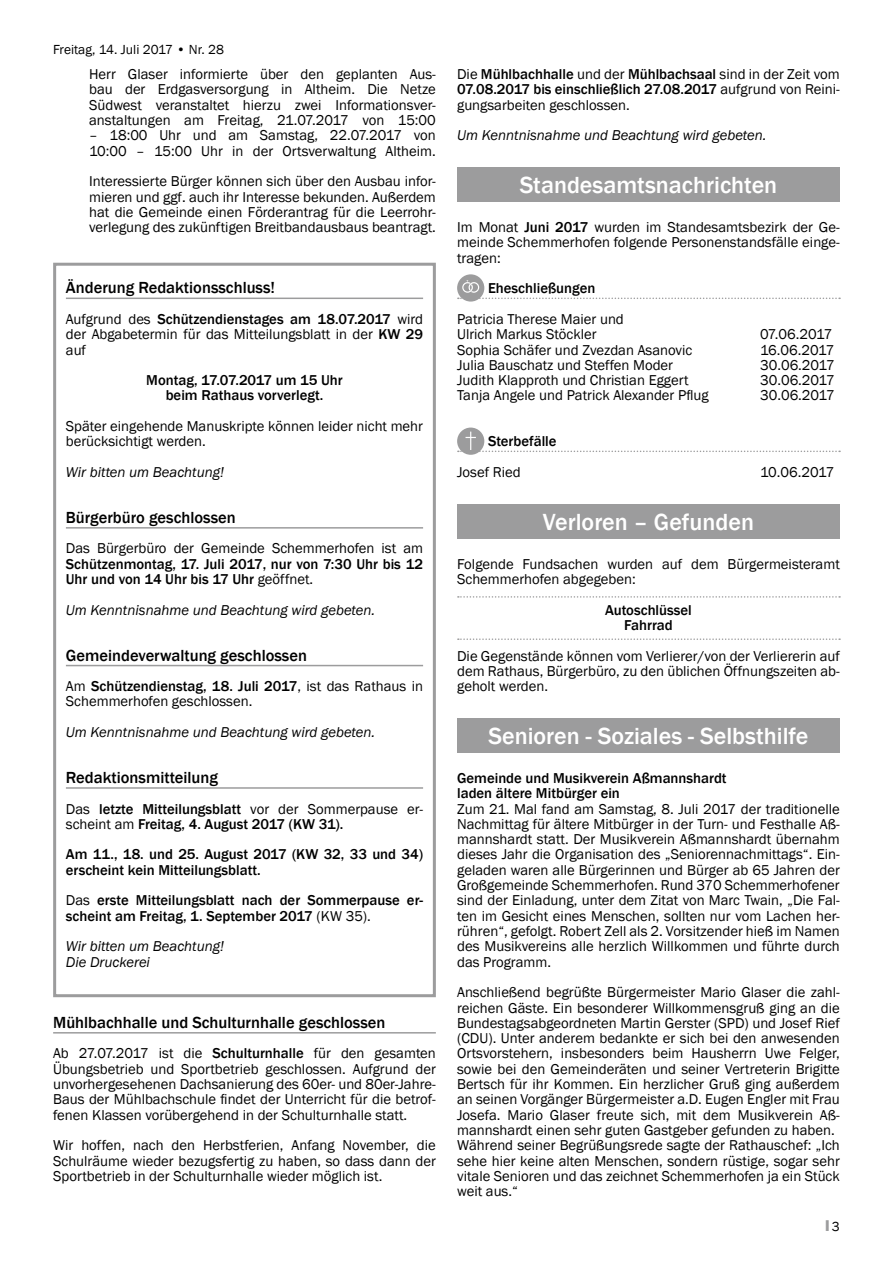
<style>
.page{position:relative;width:893px;height:1263px;background:#fff}
.page>*{position:absolute;margin:0;border:0;box-sizing:border-box;transform-origin:0 0}
.t1{font:500 24px "Franklin Gothic";color:#fff}
.t2{font:500 16.5px "Franklin Gothic";color:#000}
.t3{font:14.7px/15.3px "Franklin Gothic";color:#000;text-align:justify}
.t4{font:500 14.7px/15.3px "Franklin Gothic";color:#000}
.t5{font:italic 14.7px/15.3px "Franklin Gothic";color:#000}
.t6{font:13.5px "Franklin Gothic";color:#000}
.t7{font:13.5px "Impact";color:#9c9c9d}
.s1{font-weight:500}
.s2{font-weight:400}
.s3{font-family:"Franklin Gothic";color:#000}
</style>
<div class="page">
<hr style="left:66px;top:298px;width:357px;height:1px;background:#9c9c9d">
<hr style="left:66px;top:527px;width:357px;height:2px;background:#9c9c9d">
<hr style="left:66px;top:665px;width:357px;height:1px;background:#9c9c9d">
<hr style="left:66px;top:787px;width:357px;height:2px;background:#9c9c9d">
<hr style="left:53px;top:1032px;width:383px;height:1px;background:#9c9c9d">
<svg style="left:458px;top:596px;width:382px;height:2px"></svg>
<svg style="left:458px;top:638px;width:382px;height:2px"></svg>
<div style="left:457px;top:167px;width:383px;height:34px;background:#9c9c9d"></div>
<div style="left:457px;top:274px;width:27px;height:28px;background:#9c9c9d;border-radius:50%"></div>
<svg style="left:458px;top:280px;width:382px;height:19px"></svg>
<div style="left:457px;top:428px;width:27px;height:27px;background:#9c9c9d;border-radius:50%"></div>
<svg style="left:458px;top:432px;width:382px;height:20px"></svg>
<div style="left:457px;top:504px;width:383px;height:34px;background:#9c9c9d"></div>
<div style="left:457px;top:718px;width:383px;height:34px;background:#9c9c9d"></div>
<div style="left:53px;top:263px;width:383px;height:734px;border:3px solid #9c9c9d"></div>
<p class="t6" style="left:53px;top:41px;width:172px">Freitag, 14. Juli 2017 • Nr. 28</p>
<p class="t3" style="left:89px;top:67px;width:348px">Herr Glaser informierte über den geplanten Aus&shy;bau der Erdgasversorgung in Altheim. Die Netze Südwest veranstaltet hierzu zwei Informationsver&shy;anstaltungen am Freitag, 21.07.2017 von 15:00</p>
<p class="t3" style="left:89px;top:128px;width:348px">– 18:00 Uhr und am Samstag, 22.07.2017 von<br>10:00 – 15:00 Uhr in der Ortsverwaltung Altheim.</p>
<p class="t3" style="left:89px;top:174px;width:348px">Interessierte Bürger können sich über den Ausbau infor&shy;mieren und ggf. auch ihr Interesse bekunden. Außerdem hat die Gemeinde einen Förderantrag für die Leerrohr&shy;verlegung des zukünftigen Breitbandausbaus beantragt.</p>
<p class="t2" style="left:66px;top:278px;width:211px">Änderung Redaktionsschluss!</p>
<p class="t3" style="left:66px;top:312px;width:359px">Aufgrund des <span class="s1">Schützendienstages am 18.07.2017</span> wird der Abgabetermin für das Mitteilungsblatt in der <span class="s1">KW 29 </span>auf</p>
<p class="t4" style="left:146px;top:373px;width:198px;text-align:center">Montag, 17.07.2017 um 15 Uhr beim Rathaus vorverlegt.</p>
<p class="t3" style="left:66px;top:419px;width:359px">Später eingehende Manuskripte können leider nicht mehr berücksichtigt werden.</p>
<p class="t5" style="left:66px;top:465px;width:160px">Wir bitten um Beachtung!</p>
<p class="t2" style="left:66px;top:507px;width:171px">Bürgerbüro geschlossen</p>
<p class="t3" style="left:66px;top:541px;width:359px">Das Bürgerbüro der Gemeinde Schemmerhofen ist am</p>
<p class="t4" style="left:66px;top:556px;width:359px">Schützenmontag, 17. Juli 2017, nur von 7:30 Uhr bis 12<br>Uhr und von 14 Uhr bis 17 Uhr <span class="s2">geöffnet.</span></p>
<p class="t5" style="left:66px;top:602px;width:311px">Um Kenntnisnahme und Beachtung wird gebeten.</p>
<p class="t2" style="left:66px;top:645px;width:243px">Gemeindeverwaltung geschlossen</p>
<p class="t3" style="left:66px;top:679px;width:359px">Am <span class="s1">Schützendienstag, 18. Juli 2017</span>, ist das Rathaus in<br>Schemmerhofen geschlossen.</p>
<p class="t5" style="left:66px;top:725px;width:311px">Um Kenntnisnahme und Beachtung wird gebeten.</p>
<p class="t2" style="left:66px;top:767px;width:154px">Redaktionsmitteilung</p>
<p class="t4" style="left:66px;top:801px;width:359px"><span class="s2">Das</span> letzte Mitteilungsblatt <span class="s2">vor der Sommerpause er&shy;scheint am</span> Freitag, 4. August 2017 (KW 31).</p>
<p class="t4" style="left:66px;top:847px;width:359px">Am 11., 18. und 25. August 2017 (KW 32, 33 und 34) erscheint kein Mitteilungsblatt.</p>
<p class="t4" style="left:66px;top:893px;width:359px"><span class="s2">Das</span> erste Mitteilungsblatt nach der Sommerpause er&shy;scheint am Freitag, 1. September 2017 <span class="s2">(KW 35).</span></p>
<p class="t5" style="left:66px;top:939px;width:160px">Wir bitten um Beachtung!<br>Die Druckerei</p>
<p class="t2" style="left:53px;top:1012px;width:334px">Mühlbachhalle und Schulturnhalle geschlossen</p>
<p class="t3" style="left:53px;top:1046px;width:384px">Ab 27.07.2017 ist die <span class="s1">Schulturnhalle</span> für den gesamten Übungsbetrieb und Sportbetrieb geschlossen. Aufgrund der unvorhergesehenen Dachsanierung des 60er- und 80er-Jahre-Baus der Mühlbachschule findet der Unterricht für die betrof&shy;fenen Klassen vorübergehend in der Schulturnhalle statt.</p>
<p class="t3" style="left:53px;top:1138px;width:384px">Wir hoffen, nach den Herbstferien, Anfang November, die Schulräume wieder bezugsfertig zu haben, so dass dann der Sportbetrieb in der Schulturnhalle wieder möglich ist.</p>
<p class="t3" style="left:457px;top:67px;width:384px">Die <span class="s1">Mühlbachhalle</span> und der <span class="s1">Mühlbachsaal</span> sind in der Zeit vom <span class="s1">07.08.2017 bis einschließlich 27.08.2017</span> aufgrund von Reini&shy;gungsarbeiten geschlossen.</p>
<p class="t5" style="left:457px;top:128px;width:311px">Um Kenntnisnahme und Beachtung wird gebeten.</p>
<h1 class="t1" style="left:520px;top:170px;width:259px">Standesamtsnachrichten</h1>
<p class="t3" style="left:457px;top:220px;width:384px">Im Monat <span class="s1">Juni 2017</span> wurden im Standesamtsbezirk der Ge&shy;meinde Schemmerhofen folgende Personenstandsfälle einge&shy;tragen:</p>
<p class="t4" style="left:488px;top:281px;width:109px">Eheschließungen</p>
<p class="t3" style="left:457px;top:312px;width:168px">Patricia Therese Maier und<br>Ulrich Markus Stöckler</p>
<p class="t3" style="left:760px;top:327px;width:74px">07.06.2017</p>
<p class="t3" style="left:457px;top:342px;width:237px">Sophia Schäfer und Zvezdan Asanovic</p>
<p class="t3" style="left:760px;top:342px;width:76px">16.06.2017</p>
<p class="t3" style="left:457px;top:358px;width:217px">Julia Bauschatz und Steffen Moder</p>
<p class="t3" style="left:760px;top:358px;width:76px">30.06.2017</p>
<p class="t3" style="left:457px;top:373px;width:233px">Judith Klapproth und Christian Eggert</p>
<p class="t3" style="left:760px;top:373px;width:76px">30.06.2017</p>
<p class="t3" style="left:457px;top:388px;width:253px">Tanja Angele und Patrick Alexander Pflug</p>
<p class="t3" style="left:760px;top:388px;width:76px">30.06.2017</p>
<p class="t4" style="left:488px;top:434px;width:70px">Sterbefälle</p>
<p class="t3" style="left:457px;top:465px;width:65px">Josef Ried</p>
<p class="t3" style="left:760px;top:465px;width:76px">10.06.2017</p>
<h1 class="t1" style="left:543px;top:507px;width:213px">Verloren – Gefunden</h1>
<p class="t3" style="left:457px;top:556px;width:384px">Folgende Fundsachen wurden auf dem Bürgermeisteramt<br>Schemmerhofen abgegeben:</p>
<p class="t4" style="left:605px;top:602px;width:88px;text-align:center">Autoschlüssel<br>Fahrrad</p>
<p class="t3" style="left:457px;top:648px;width:384px">Die Gegenstände können vom Verlierer/von der Verliererin auf dem Rathaus, Bürgerbüro, zu den üblichen Öffnungszeiten ab&shy;geholt werden.</p>
<h1 class="t1" style="left:488px;top:721px;width:322px">Senioren - Soziales - Selbsthilfe</h1>
<p class="t4" style="left:457px;top:770px;width:271px">Gemeinde und Musikverein Aßmannshardt laden ältere Mitbürger ein</p>
<p class="t3" style="left:457px;top:801px;width:384px">Zum 21. Mal fand am Samstag, 8. Juli 2017 der traditionelle Nachmittag für ältere Mitbürger in der Turn- und Festhalle Aß&shy;mannshardt statt. Der Musikverein Aßmannshardt übernahm dieses Jahr die Organisation des „Seniorennachmittags“. Ein&shy;geladen waren alle Bürgerinnen und Bürger ab 65 Jahren der Großgemeinde Schemmerhofen. Rund 370 Schemmerhofener sind der Einladung, unter dem Zitat von Marc Twain, „Die Fal&shy;ten im Gesicht eines Menschen, sollten nur vom Lachen her&shy;rühren“, gefolgt. Robert Zell als 2. Vorsitzender hieß im Namen des Musikvereins alle herzlich Willkommen und führte durch das Programm.</p>
<p class="t3" style="left:457px;top:985px;width:384px;text-align:left">Anschließend begrüßte Bürgermeister Mario Glaser die zahl&shy;reichen Gäste. Ein besonderer Willkommensgruß ging an die Bundestagsabgeordneten Martin Gerster (SPD) und Josef Rief (CDU). Unter anderem bedankte er sich bei den anwesenden Ortsvorstehern, insbesonders beim Hausherrn Uwe Felger, sowie bei den Gemeinderäten und seiner Vertreterin Brigitte Bertsch für ihr Kommen. Ein herzlicher Gruß ging außerdem an seinen Vorgänger Bürgermeister a.D. Eugen Engler mit Frau Josefa. Mario Glaser freute sich, mit dem Musikverein Aß&shy;mannshardt einen sehr guten Gastgeber gefunden zu haben.<br>Während seiner Begrüßungsrede sagte der Rathauschef: „Ich sehe hier keine alten Menschen, sondern rüstige, sogar sehr vitale Senioren und das zeichnet Schemmerhofen ja ein Stück weit aus.“</p>
<p class="t7" style="left:826px;top:1215px;width:16px">I <span class="s3">3</span></p>
</div>
